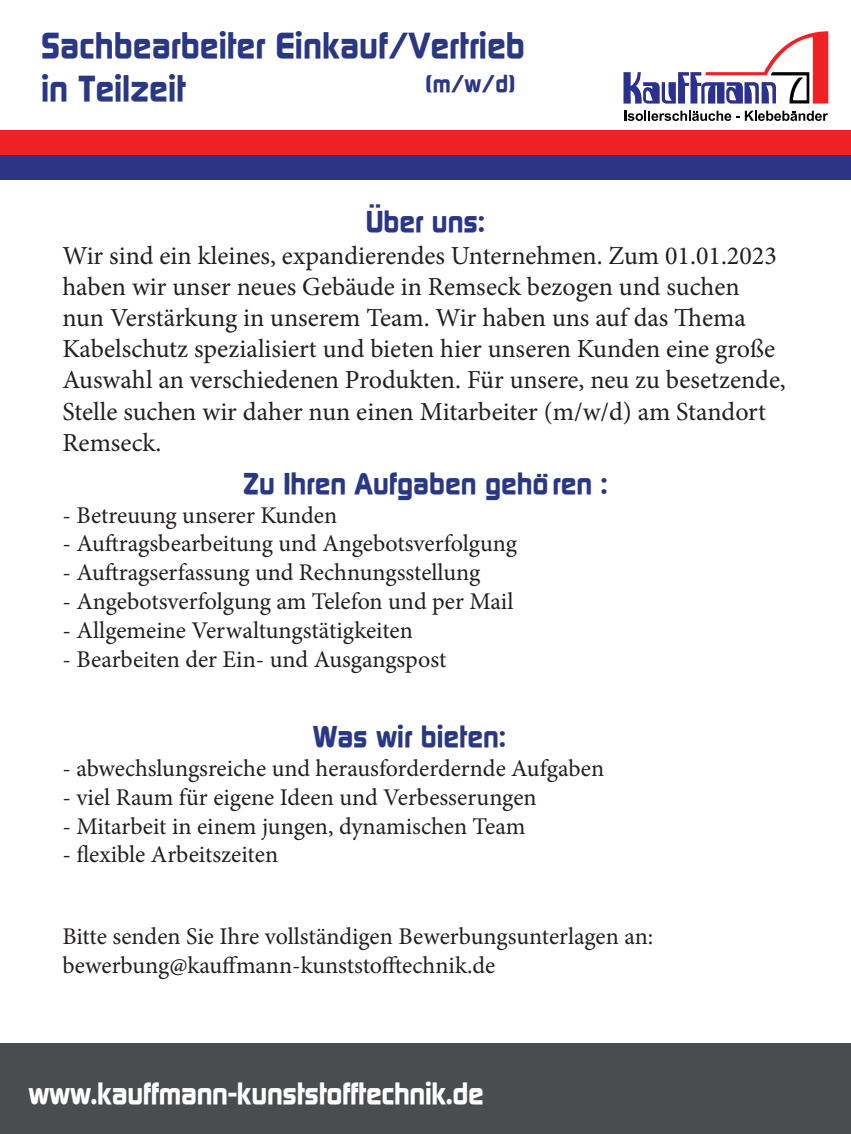
<style>
.page{position:relative;width:851px;height:1134px;background:#fff}
.page>*{position:absolute;margin:0;border:0;box-sizing:border-box;transform-origin:0 0}
.t1{font:700 36px "Continuum";color:#293784}
.t2{font:700 30px "Continuum";color:#293784}
.t3{font:700 30px "Continuum";letter-spacing:-.01em;color:#fff}
.t4{font:26px/31.2px "Minion Pro";color:#231f20}
.t5{font:24px "Minion Pro";color:#231f20}
.t6{font:700 24px "Continuum";color:#293784}
</style>
<div class="page">
<div style="left:0;top:1043px;width:850px;height:91px;background:#4a4d4f"></div>
<svg style="left:623px;top:31px;width:205px;height:73px"></svg>
<svg style="left:624px;top:111px;width:203px;height:10px"></svg>
<div style="left:0;top:130px;width:850px;height:25px;background:#ee2124"></div>
<div style="left:0;top:155px;width:850px;height:24px;background:#2b3588"></div>
<p class="t1" style="left:41px;top:21px;width:485px">Sachbearbeiter Einkauf/Vertrieb</p>
<p class="t1" style="left:41px;top:64px;width:146px">in Teilzeit</p>
<p class="t6" style="left:425px;top:67px;width:91px">(m/w/d)</p>
<p class="t2" style="left:365px;top:202px;width:121px">Über uns:</p>
<p class="t4" style="left:62px;top:240px;width:724px">Wir sind ein kleines, expandierendes Unternehmen. Zum 01.01.2023 haben wir unser neues Gebäude in Remseck bezogen und suchen nun Verstärkung in unserem Team. Wir haben uns auf das Thema Kabelschutz spezialisiert und bieten hier unseren Kunden eine große Auswahl an verschiedenen Produkten. Für unsere, neu zu besetzende, Stelle suchen wir daher nun einen Mitarbeiter (m/w/d) am Standort Remseck.</p>
<p class="t2" style="left:243px;top:463px;width:366px">Zu Ihren Aufgaben gehören :</p>
<p class="t5" style="left:62px;top:499px;width:276px">- Betreuung unserer Kunden</p>
<p class="t5" style="left:62px;top:528px;width:456px">- Auftragsbearbeitung und Angebotsverfolgung</p>
<p class="t5" style="left:62px;top:556px;width:419px">- Auftragserfassung und Rechnungsstellung</p>
<p class="t5" style="left:62px;top:585px;width:452px">- Angebotsverfolgung am Telefon und per Mail</p>
<p class="t5" style="left:62px;top:614px;width:352px">- Allgemeine Verwaltungstätigkeiten</p>
<p class="t5" style="left:62px;top:643px;width:385px">- Bearbeiten der Ein‐ und Ausgangspost</p>
<p class="t2" style="left:312px;top:717px;width:195px">Was wir bieten:</p>
<p class="t5" style="left:62px;top:752px;width:543px">- abwechslungsreiche und herausforderdernde Aufgaben</p>
<p class="t5" style="left:62px;top:781px;width:475px">- viel Raum für eigene Ideen und Verbesserungen</p>
<p class="t5" style="left:62px;top:810px;width:464px">- Mitarbeit in einem jungen, dynamischen Team</p>
<p class="t5" style="left:62px;top:838px;width:217px">- flexible Arbeitszeiten</p>
<p class="t5" style="left:62px;top:920px;width:592px">Bitte senden Sie Ihre vollständigen Bewerbungsunterlagen an:</p>
<p class="t5" style="left:62px;top:949px;width:434px">bewerbung@kauffmann-kunststofftechnik.de</p>
<p class="t3" style="left:28px;top:1073px;width:457px">www.kauffmann-kunststofftechnik.de</p>
</div>
